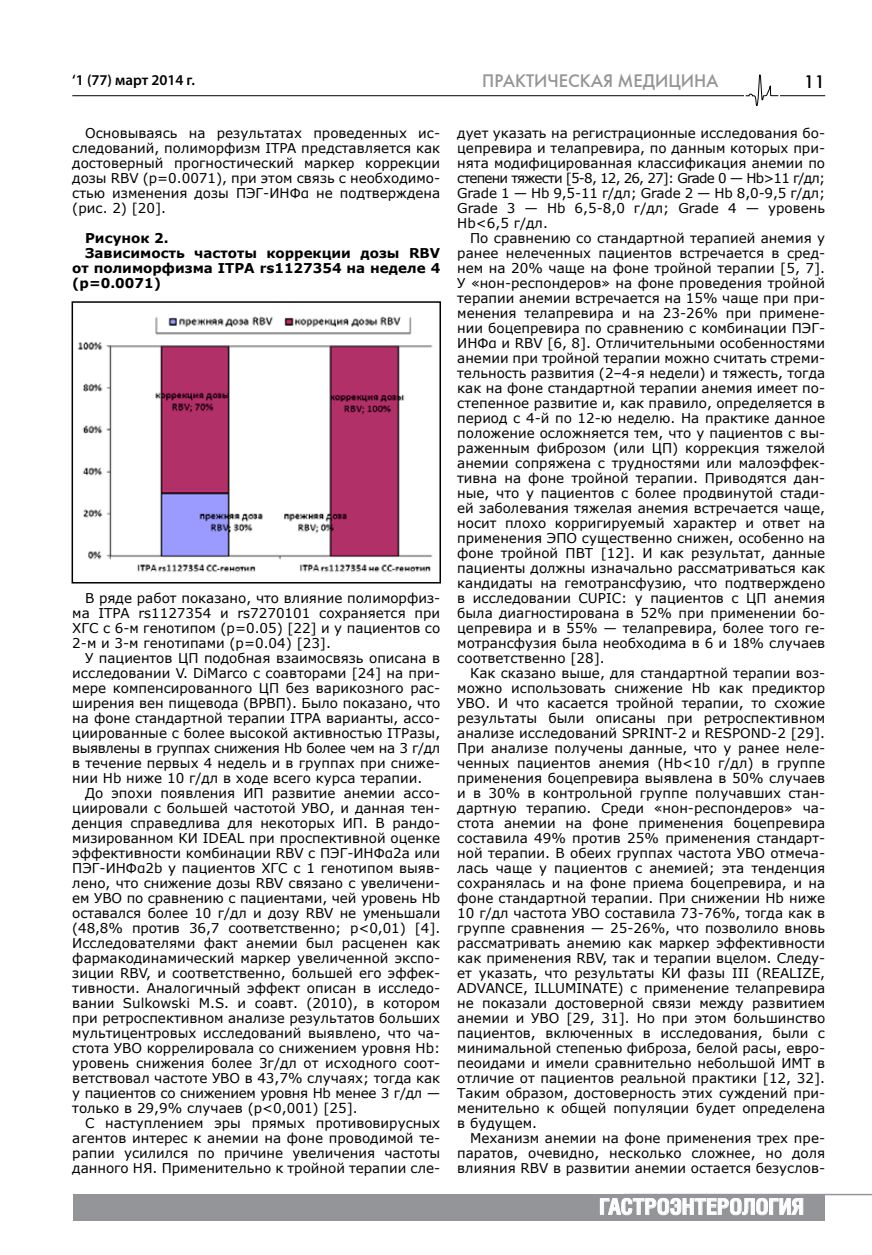
<style>
.page{position:relative;width:872px;height:1255px;background:#fff}
.page>*{position:absolute;margin:0;border:0;box-sizing:border-box;transform-origin:0 0}
.t1{font:700 21.75px "Helios Cond";color:#fff;scale:1.05 1}
.t2{font:18px "Futuris C";color:#939598}
.t3{font:18px "Futuris C";color:#000}
.t4{font:600 15px "Myriad Pro";color:#000}
.t5{font:13.5px/15px "Verdana";color:#000;text-align:justify}
.t6{font:700 13.5px "Verdana";color:#000}
</style>
<div class="page">
<hr style="left:72px;top:95px;width:753px;height:1px;background:#000">
<div style="left:74px;top:1193px;width:751px;height:27px;background:#939598"></div>
<svg style="left:600px;top:1198px;width:203px;height:16px"></svg>
<hr style="left:623px;top:1193px;width:249px;height:2px;background:#939598">
<div style="left:744px;top:73px;width:35px;height:33px;background:#fff"></div>
<svg style="left:745px;top:74px;width:34px;height:32px"></svg>
<img style="left:78px;top:316px;width:355px;height:257px">
<div style="left:72px;top:301px;width:369px;height:282px;border:2px solid #000"></div>
<p class="t4" style="left:72px;top:71px;width:124px">‘1 (77) март 2014 г.</p>
<p class="t5" style="left:72px;top:125px;width:369px;text-indent:13px">Основываясь на результатах проведенных ис&shy;следований, полиморфизм ITPA представляется как достоверный прогностический маркер коррекции дозы RBV (p=0.0071), при этом связь с необходимо&shy;стью изменения дозы ПЭГ-ИНФα не подтверждена (рис. 2) [20].</p>
<p class="t6" style="left:85px;top:228px;width:85px">Рисунок 2.</p>
<p class="t6" style="left:85px;top:243px;width:357px">Зависимость частоты коррекции дозы RBV</p>
<p class="t6" style="left:72px;top:258px;width:369px">от полиморфизма ITPA rs1127354 на неделе 4</p>
<p class="t6" style="left:72px;top:273px;width:90px">(р=0.0071)</p>
<p class="t5" style="left:72px;top:590px;width:369px;text-indent:13px">В ряде работ показано, что влияние полиморфиз&shy;ма ITPA rs1127354 и rs7270101 сохраняется при ХГС с 6-м генотипом (р=0.05) [22] и у пациентов со 2-м и 3-м генотипами (р=0.04) [23].</p>
<p class="t5" style="left:72px;top:650px;width:369px;text-indent:13px">У пациентов ЦП подобная взаимосвязь описана в исследовании V. DiMarco с соавторами [24] на при&shy;мере компенсированного ЦП без варикозного рас&shy;ширения вен пищевода (ВРВП). Было показано, что на фоне стандартной терапии ITPA варианты, ассо&shy;циированные с более высокой активностью ITPазы, выявлены в группах снижения Hb более чем на 3 г/дл в течение первых 4 недель и в группах при сниже&shy;нии Hb ниже 10 г/дл в ходе всего курса терапии.</p>
<p class="t5" style="left:72px;top:785px;width:369px;text-indent:13px">До эпохи появления ИП развитие анемии ассо&shy;циировали с большей частотой УВО, и данная тен&shy;денция справедлива для некоторых ИП. В рандо&shy;мизированном КИ IDEAL при проспективной оценке эффективности комбинации RBV с ПЭГ-ИНФα2а или ПЭГ-ИНФα2b у пациентов ХГС с 1 генотипом выяв&shy;лено, что снижение дозы RBV связано с увеличени&shy;ем УВО по сравнению с пациентами, чей уровень Hb оставался более 10 г/дл и дозу RBV не уменьшали (48,8% против 36,7 соответственно; р&lt;0,01) [4].<br>Исследователями факт анемии был расценен как фармакодинамический маркер увеличенной экспо&shy;зиции RBV, и соответственно, большей его эффек&shy;тивности. Аналогичный эффект описан в исследо&shy;вании Sulkowski M.S. и соавт. (2010), в котором при ретроспективном анализе результатов больших мультицентровых исследований выявлено, что ча&shy;стота УВО коррелировала со снижением уровня Hb: уровень снижения более 3г/дл от исходного соот&shy;ветствовал частоте УВО в 43,7% случаях; тогда как у пациентов со снижением уровня Hb менее 3 г/дл — только в 29,9% случаев (p&lt;0,001) [25].</p>
<p class="t5" style="left:72px;top:1115px;width:369px;text-indent:13px">С наступлением эры прямых противовирусных агентов интерес к анемии на фоне проводимой те&shy;рапии усилился по причине увеличения частоты данного НЯ. Применительно к тройной терапии сле-</p>
<h2 class="t2" style="left:482px;top:69px;width:238px">ПРАКТИЧЕСКАЯ МЕДИЦИНА</h2>
<h2 class="t3" style="left:804px;top:71px;width:23px">11</h2>
<p class="t5" style="left:457px;top:125px;width:369px">дует указать на регистрационные исследования бо&shy;цепревира и телапревира, по данным которых при&shy;нята модифицированная классификация анемии по степени тяжести [5-8, 12, 26, 27]: Grade 0 — Hb&gt;11 г/дл; Grade 1 — Hb 9,5-11 г/дл; Grade 2 — Hb 8,0-9,5 г/дл; Grade 3 — Hb 6,5-8,0 г/дл; Grade 4 — уровень Hb&lt;6,5 г/дл.</p>
<p class="t5" style="left:457px;top:230px;width:369px;text-indent:13px">По сравнению со стандартной терапией анемия у ранее нелеченных пациентов встречается в сред&shy;нем на 20% чаще на фоне тройной терапии [5, 7].<br>У «нон-респондеров» на фоне проведения тройной терапии анемии встречается на 15% чаще при при&shy;менения телапревира и на 23-26% при примене&shy;нии боцепревира по сравнению с комбинации ПЭГ-ИНФα и RBV [6, 8]. Отличительными особенностями анемии при тройной терапии можно считать стреми&shy;тельность развития (2–4-я недели) и тяжесть, тогда как на фоне стандартной терапии анемия имеет по&shy;степенное развитие и, как правило, определяется в период с 4-й по 12-ю неделю. На практике данное положение осложняется тем, что у пациентов с вы&shy;раженным фиброзом (или ЦП) коррекция тяжелой анемии сопряжена с трудностями или малоэффек&shy;тивна на фоне тройной терапии. Приводятся дан&shy;ные, что у пациентов с более продвинутой стади&shy;ей заболевания тяжелая анемия встречается чаще, носит плохо корригируемый характер и ответ на применения ЭПО существенно снижен, особенно на фоне тройной ПВТ [12]. И как результат, данные пациенты должны изначально рассматриваться как кандидаты на гемотрансфузию, что подтверждено в исследовании CUPIC: у пациентов с ЦП анемия была диагностирована в 52% при применении бо&shy;цепревира и в 55% — телапревира, более того ге&shy;мотрансфузия была необходима в 6 и 18% случаев соответственно [28].</p>
<p class="t5" style="left:457px;top:665px;width:369px;text-indent:13px">Как сказано выше, для стандартной терапии воз&shy;можно использовать снижение Hb как предиктор УВО. И что касается тройной терапии, то схожие результаты были описаны при ретроспективном анализе исследований SPRINT-2 и RESPOND-2 [29].<br>При анализе получены данные, что у ранее неле&shy;ченных пациентов анемия (Hb&lt;10 г/дл) в группе применения боцепревира выявлена в 50% случаев и в 30% в контрольной группе получавших стан&shy;дартную терапию. Среди «нон-респондеров» ча&shy;стота анемии на фоне применения боцепревира составила 49% против 25% применения стандарт&shy;ной терапии. В обеих группах частота УВО отмеча&shy;лась чаще у пациентов с анемией; эта тенденция сохранялась и на фоне приема боцепревира, и на фоне стандартной терапии. При снижении Hb ниже 10 г/дл частота УВО составила 73-76%, тогда как в группе сравнения — 25-26%, что позволило вновь рассматривать анемию как маркер эффективности как применения RBV, так и терапии вцелом. Следу&shy;ет указать, что результаты КИ фазы III (REALIZE, ADVANCE, ILLUMINATE) с применение телапревира не показали достоверной связи между развитием анемии и УВО [29, 31]. Но при этом большинство пациентов, включенных в исследования, были с минимальной степенью фиброза, белой расы, евро&shy;пеоидами и имели сравнительно небольшой ИМТ в отличие от пациентов реальной практики [12, 32].<br>Таким образом, достоверность этих суждений при&shy;менительно к общей популяции будет определена в будущем.</p>
<p class="t5" style="left:457px;top:1130px;width:369px;text-indent:13px">Механизм анемии на фоне применения трех пре&shy;паратов, очевидно, несколько сложнее, но доля влияния RBV в развитии анемии остается безуслов-</p>
<h1 class="t1" style="left:599px;top:1193px;width:196px">Гастроэнтерология</h1>
</div>
